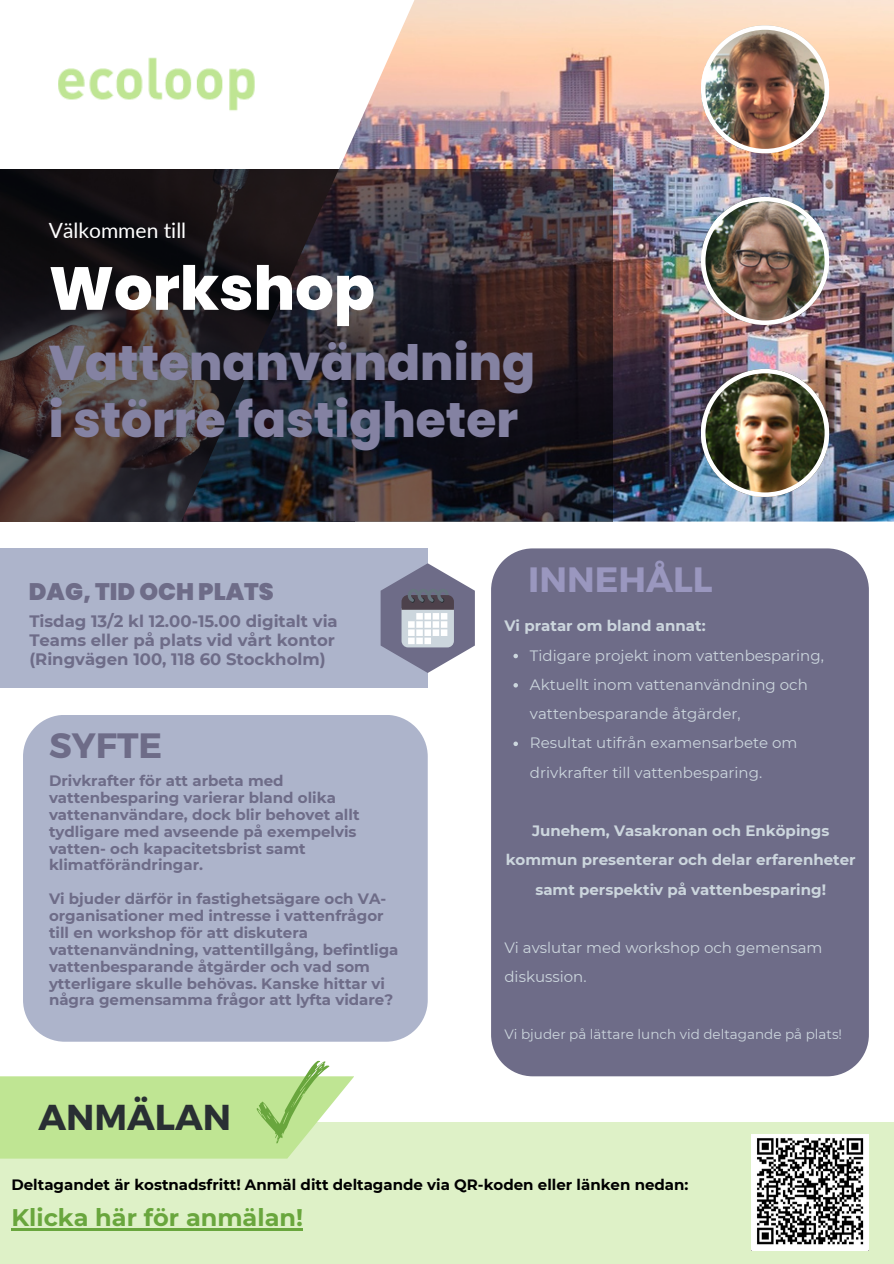
<style>
.page{position:relative;width:894px;height:1264px;background:#fff}
.page>*{position:absolute;margin:0;border:0;box-sizing:border-box;transform-origin:0 0}
.t1{font:800 60.6px "Poppins";color:#fff}
.t2{font:800 48.6px/56.2px "Poppins";color:#8482a2}
.t3{font:700 36px "Montserrat";color:#292f33}
.t4{font:700 35.1px "Montserrat";color:#9a97bf}
.t5{font:700 35.1px "Montserrat";color:#6e6c88}
.t6{font:700 24px "Montserrat";color:#69a63d}
.t7{font:900 23.85px "Poppins";color:#6e6c88}
.t8{font:21px "Lato";color:#fff}
.t9{font:700 16.5px/19.2px "Montserrat";color:#6e6c88}
.t10{font:700 15px/16.8px "Montserrat";color:#6e6c88}
.t11{font:15px/29.2px "Montserrat";color:#ccd6dd}
.t12{font:700 15px/29.2px "Montserrat";color:#ccd6dd;text-align:center}
.t13{font:700 15px "Montserrat";color:#000}
.t14{font:13.5px "Montserrat";color:#ccd6dd}
</style>
<div class="page">
<img style="left:339px;top:0;width:554px;height:521px">
<div style="left:0;top:1121px;width:893px;height:142px;background:#def1c7"></div>
<svg style="left:0;top:169px;width:612px;height:352px;background:#2b2529"></svg>
<img style="left:58px;top:57px;width:197px;height:54px">
<svg style="left:0;top:1060px;width:354px;height:98px"></svg>
<img style="left:700px;top:25px;width:128px;height:128px">
<img style="left:700px;top:197px;width:128px;height:128px">
<img style="left:700px;top:369px;width:128px;height:128px">
<img style="left:751px;top:1134px;width:117px;height:116px">
<div style="left:23px;top:715px;width:404px;height:326px;background:#adb4cb"></div>
<div style="left:0;top:548px;width:427px;height:140px;background:#adb4cb"></div>
<hr style="left:11px;top:1228px;width:292px;height:2px;background:#69a63d">
<div style="left:491px;top:548px;width:377px;height:528px;background:#6e6c88"></div>
<svg style="left:513px;top:653px;width:5px;height:5px"></svg>
<svg style="left:513px;top:683px;width:5px;height:4px"></svg>
<svg style="left:513px;top:741px;width:5px;height:5px"></svg>
<svg style="left:380px;top:563px;width:94px;height:110px"></svg>
<p class="t8" style="left:49px;top:217px;width:139px">Välkommen till</p>
<h3 class="t1" style="left:49px;top:246px;width:327px">Workshop</h3>
<p class="t2" style="left:49px;top:335px;width:488px">Vattenanvändning i större fastigheter</p>
<h1 class="t7" style="left:29px;top:575px;width:246px">DAG, TID OCH PLATS</h1>
<h2 class="t9" style="left:29px;top:611px;width:310px">Tisdag 13/2 kl 12.00-15.00 digitalt via<br>Teams eller på plats vid vårt kontor (Ringvägen 100, 118 60 Stockholm)</h2>
<p class="t5" style="left:49px;top:723px;width:114px">SYFTE</p>
<p class="t10" style="left:49px;top:772px;width:312px">Drivkrafter för att arbeta med vattenbesparing varierar bland olika vattenanvändare, dock blir behovet allt tydligare med avseende på exempelvis vatten- och kapacitetsbrist samt klimatförändringar.</p>
<h3 class="t10" style="left:49px;top:890px;width:351px">Vi bjuder därför in fastighetsägare och VA&shy;organisationer med intresse i vattenfrågor till en workshop för att diskutera vattenanvändning, vattentillgång, befintliga vattenbesparande åtgärder och vad som ytterligare skulle behövas. Kanske hittar vi några gemensamma frågor att lyfta vidare?</h3>
<h6 class="t3" style="left:38px;top:1094px;width:194px">ANMÄLAN</h6>
<p class="t4" style="left:528px;top:557px;width:186px">INNEHÅLL</p>
<p class="t12" style="left:504px;top:611px;width:203px">Vi pratar om bland annat:</p>
<p class="t11" style="left:530px;top:640px;width:295px">Tidigare projekt inom vattenbesparing,</p>
<p class="t11" style="left:530px;top:669px;width:279px">Aktuellt inom vattenanvändning och vattenbesparande åtgärder,</p>
<p class="t11" style="left:530px;top:728px;width:269px">Resultat utifrån examensarbete om drivkrafter till vattenbesparing.</p>
<p class="t12" style="left:505px;top:816px;width:351px">Junehem, Vasakronan och Enköpings kommun presenterar och delar erfarenheter samt perspektiv på vattenbesparing!</p>
<h3 class="t11" style="left:504px;top:933px;width:319px">Vi avslutar med workshop och gemensam diskussion.</h3>
<p class="t14" style="left:504px;top:1025px;width:339px">Vi bjuder på lättare lunch vid deltagande på plats!</p>
<h4 class="t13" style="left:11px;top:1175px;width:678px">Deltagandet är kostnadsfritt! Anmäl ditt deltagande via QR-koden eller länken nedan:</h4>
<p class="t6" style="left:11px;top:1202px;width:293px">Klicka här för anmälan!</p>
</div>
